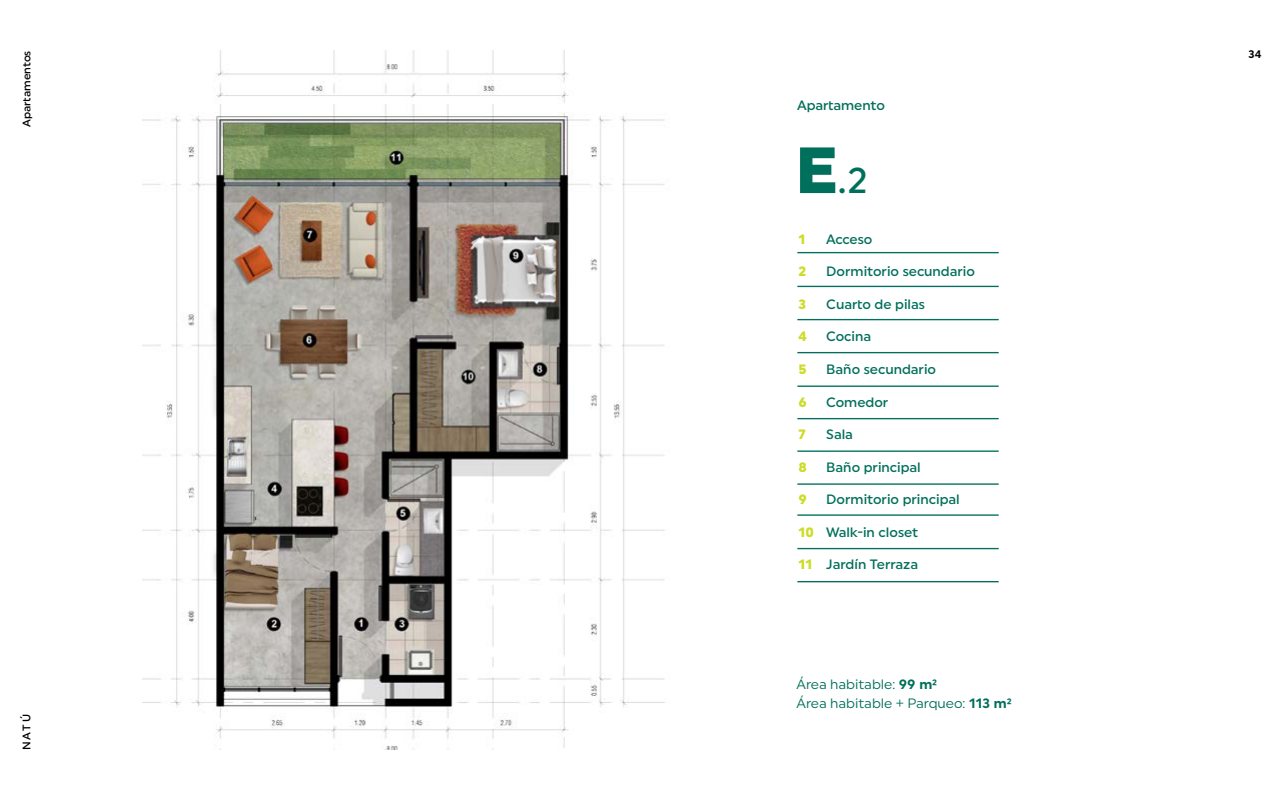
<style>
.page{position:relative;width:1280px;height:800px;background:#fff}
.page>*{position:absolute;margin:0;border:0;box-sizing:border-box;transform-origin:0 0}
.t1{font:500 36px "Uniform";color:#006f5b}
.t2{font:500 13.6px "Uniform";color:#006f5b}
.t3{font:13.6px/19px "Uniform";color:#006f5b}
.t4{font:900 13.6px "Uniform";color:#cddc29}
.t5{font:500 11px "Uniform";color:#000}
.t6{font:700 11px "Uniform";color:#000}
.s1{font-weight:900;font-size:65.2px}
.s2{font-weight:700}
</style>
<div class="page">
<img style="left:143px;top:50px;width:523px;height:700px">
<hr style="left:797px;top:252px;width:202px;height:1px;background:#006f5b">
<hr style="left:797px;top:286px;width:202px;height:1px;background:#006f5b">
<hr style="left:797px;top:319px;width:202px;height:1px;background:#006f5b">
<hr style="left:797px;top:352px;width:202px;height:1px;background:#006f5b">
<hr style="left:797px;top:386px;width:202px;height:1px;background:#006f5b">
<hr style="left:797px;top:418px;width:202px;height:1px;background:#006f5b">
<hr style="left:797px;top:450px;width:202px;height:2px;background:#006f5b">
<hr style="left:797px;top:483px;width:202px;height:2px;background:#006f5b">
<hr style="left:797px;top:514px;width:202px;height:2px;background:#006f5b">
<hr style="left:797px;top:548px;width:202px;height:1px;background:#006f5b">
<hr style="left:797px;top:581px;width:202px;height:1px;background:#006f5b">
<p class="t5" style="left:20px;top:127px;width:78px;rotate:-90deg">Apartamentos</p>
<p class="t5" style="left:20px;top:750px;width:38px;rotate:-90deg">NATÚ</p>
<p class="t2" style="left:797px;top:97px;width:89px">Apartamento</p>
<h1 class="t1" style="left:796px;top:159px;width:73px"><span class="s1">E</span>.2</h1>
<p class="t4" style="left:799px;top:231px;width:8px">1</p>
<p class="t4" style="left:799px;top:263px;width:9px">2</p>
<p class="t4" style="left:799px;top:296px;width:9px">3</p>
<p class="t4" style="left:799px;top:328px;width:10px">4</p>
<p class="t4" style="left:799px;top:361px;width:10px">5</p>
<p class="t4" style="left:799px;top:394px;width:10px">6</p>
<p class="t4" style="left:799px;top:426px;width:9px">7</p>
<p class="t4" style="left:799px;top:459px;width:10px">8</p>
<p class="t4" style="left:799px;top:491px;width:10px">9</p>
<p class="t4" style="left:799px;top:524px;width:17px">10</p>
<p class="t4" style="left:799px;top:557px;width:15px">11</p>
<p class="t2" style="left:826px;top:231px;width:48px">Acceso</p>
<p class="t2" style="left:826px;top:263px;width:150px">Dormitorio secundario</p>
<p class="t2" style="left:826px;top:296px;width:100px">Cuarto de pilas</p>
<p class="t2" style="left:826px;top:328px;width:46px">Cocina</p>
<p class="t2" style="left:826px;top:361px;width:111px">Baño secundario</p>
<p class="t2" style="left:826px;top:394px;width:64px">Comedor</p>
<p class="t2" style="left:826px;top:426px;width:28px">Sala</p>
<p class="t2" style="left:826px;top:459px;width:96px">Baño principal</p>
<p class="t2" style="left:826px;top:491px;width:135px">Dormitorio principal</p>
<p class="t2" style="left:826px;top:524px;width:93px">Walk-in closet</p>
<p class="t2" style="left:826px;top:557px;width:93px">Jardín Terraza</p>
<p class="t3" style="left:797px;top:675px;width:216px">Área habitable: <span class="s2">99 m²<br></span>Área habitable + Parqueo: <span class="s2">113 m²</span></p>
<p class="t6" style="left:1249px;top:48px;width:14px">34</p>
</div>
